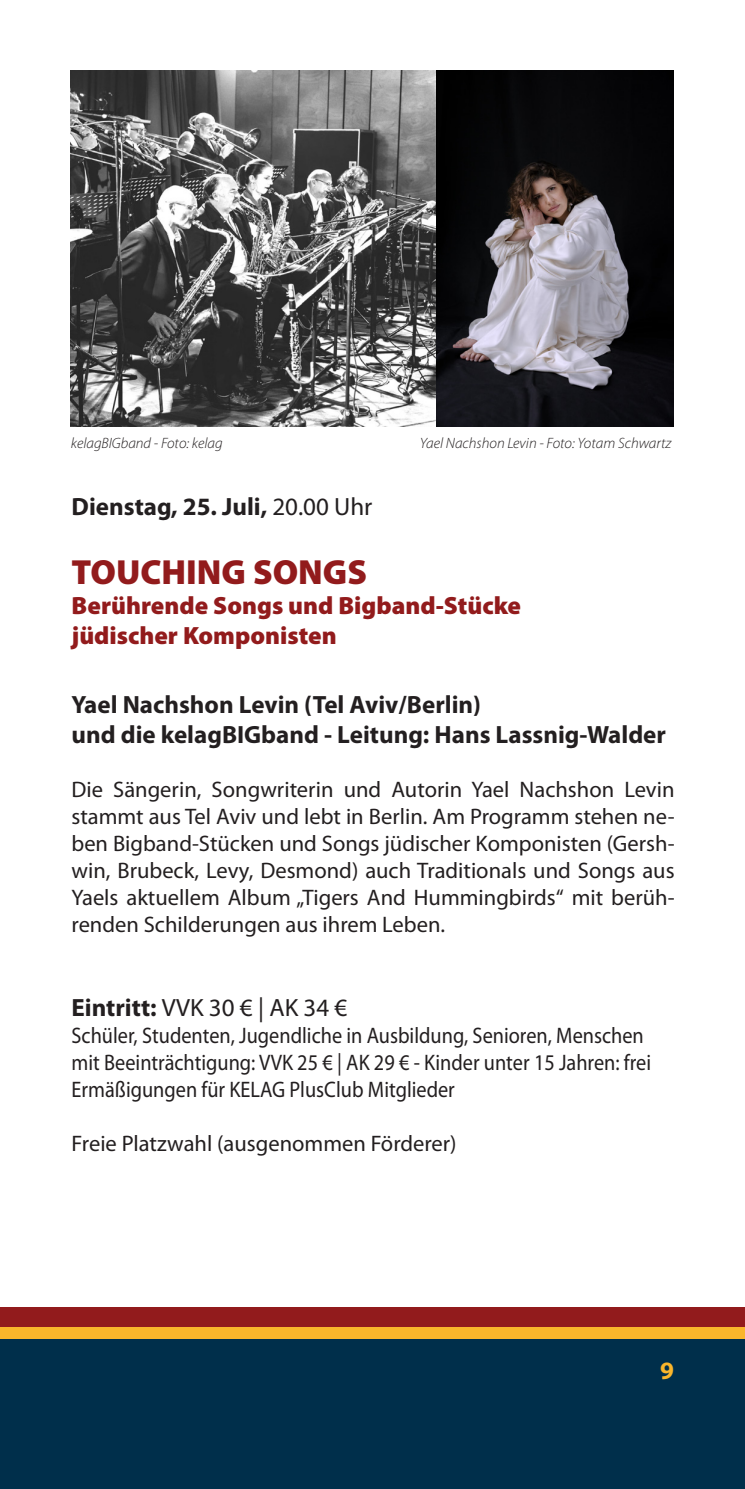
<style>
.page{position:relative;width:745px;height:1489px;background:#fff}
.page>*{position:absolute;margin:0;border:0;box-sizing:border-box;transform-origin:0 0}
.t1{font:900 35px "Myriad Pro";color:#921b1c}
.t2{font:700 25px/30px "Myriad Pro";color:#231f20}
.t3{font:900 25px/29.5px "Myriad Pro";color:#921b1c}
.t4{font:25px "Myriad Pro";color:#231f20}
.t5{font:700 25px "Myriad Pro";color:#fab62b}
.t6{font:22.5px/27px "Myriad Pro";color:#231f20;text-align:justify}
.t7{font:22.5px/27px "Myriad Pro";color:#231f20;scale:.9 1}
.t8{font:italic 300 15px "Myriad Pro";color:#231f20}
.s1{font-weight:400}
.s2{font-weight:700}
</style>
<div class="page">
<div style="left:0;top:1306px;width:744px;height:182px;background:#921b1c"></div>
<div style="left:0;top:1333px;width:744px;height:155px;background:#002f4b"></div>
<div style="left:0;top:1327px;width:744px;height:11px;background:#fab62b"></div>
<img style="left:71px;top:71px;width:365px;height:355px">
<img style="left:436px;top:71px;width:237px;height:355px">
<p class="t8" style="left:71px;top:434px;width:153px">kelagBIGband - Foto: kelag</p>
<p class="t8" style="left:419px;top:434px;width:253px">Yael Nachshon Levin - Foto: Yotam Schwartz</p>
<p class="t2" style="left:71px;top:492px;width:302px">Dienstag, 25. Juli, <span class="s1">20.00 Uhr</span></p>
<h1 class="t1" style="left:71px;top:552px;width:297px">TOUCHING SONGS</h1>
<p class="t3" style="left:71px;top:591px;width:450px">Berührende Songs und Bigband-Stücke jüdischer Komponisten</p>
<p class="t2" style="left:71px;top:690px;width:595px">Yael Nachshon Levin (Tel Aviv/Berlin)<br>und die kelagBIGband - Leitung: Hans Lassnig-Walder</p>
<p class="t6" style="left:71px;top:776px;width:604px">Die Sängerin, Songwriterin und Autorin Yael Nachshon Levin stammt aus Tel Aviv und lebt in Berlin. Am Programm stehen ne&shy;ben Bigband-Stücken und Songs jüdischer Komponisten (Gersh&shy;win, Brubeck, Levy, Desmond) auch Traditionals und Songs aus Yaels aktuellem Album „Tigers And Hummingbirds“ mit berüh&shy;renden Schilderungen aus ihrem Leben.</p>
<p class="t4" style="left:71px;top:994px;width:277px"><span class="s2">Eintritt:</span> VVK 30 € | AK 34 €</p>
<p class="t7" style="left:71px;top:1022px;width:645px">Schüler, Studenten, Jugendliche in Ausbildung, Senioren, Menschen mit Beeinträchtigung: VVK 25 € | AK 29 € - Kinder unter 15 Jahren: frei<br>Ermäßigungen für KELAG PlusClub Mitglieder</p>
<p class="t6" style="left:71px;top:1130px;width:386px">Freie Platzwahl (ausgenommen Förderer)</p>
<p class="t5" style="left:659px;top:1355px;width:15px">9</p>
</div>
